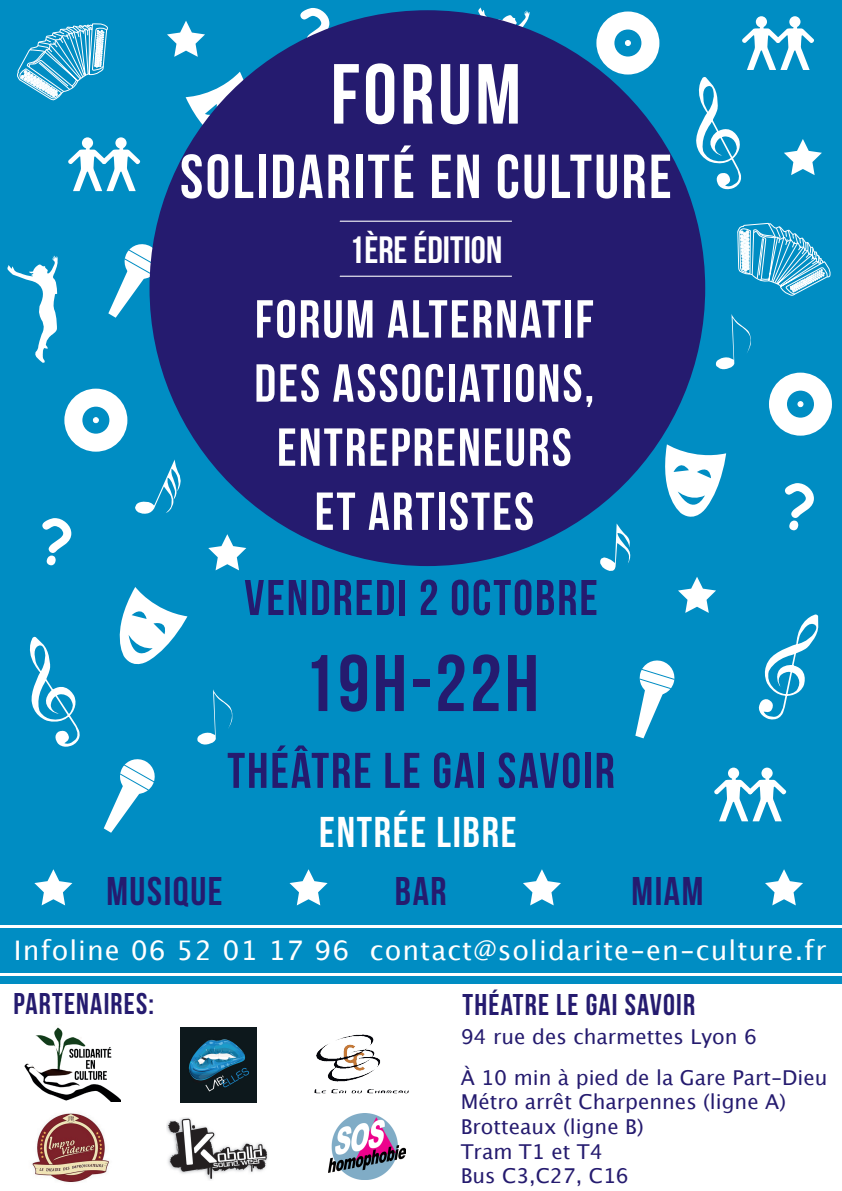
<style>
.page{position:relative;width:842px;height:1191px;background:#fff}
.page>*{position:absolute;margin:0;border:0;box-sizing:border-box;transform-origin:0 0}
.t1{font:85px "Bebas Neue";letter-spacing:.04em;color:#fff}
.t2{font:80px "Bebas Neue";letter-spacing:.04em;color:#251b6f}
.t3{font:62px "Bebas Neue";letter-spacing:.04em;color:#fff}
.t4{font:700 60px "Comic Sans MS";color:#fff}
.t5{font:53.4px/64.1px "Bebas Neue";letter-spacing:.04em;color:#fff;text-align:center}
.t6{font:50px "Bebas Neue";letter-spacing:.04em;color:#251b6f}
.t7{font:43px "Bebas Neue";letter-spacing:.04em;color:#fff}
.t8{font:40px "Bebas Neue";letter-spacing:.04em;color:#251b6f}
.t9{font:38px "Bebas Neue";color:#fff}
.t10{font:30px "Bebas Neue";letter-spacing:.04em;color:#251b6f}
.t11{font:27px "Lucida Grande";letter-spacing:.04em;color:#fff}
.t12{font:20.5px/24.6px "Lucida Grande";color:#251b6f}
</style>
<div class="page">
<div style="left:0;top:0;width:842px;height:1187px;background:#008dc3"></div>
<svg style="left:17px;top:23px;width:91px;height:77px"></svg>
<svg style="left:737px;top:222px;width:94px;height:74px"></svg>
<svg style="left:29px;top:636px;width:51px;height:111px"></svg>
<svg style="left:696px;top:77px;width:46px;height:113px"></svg>
<svg style="left:758px;top:614px;width:61px;height:106px"></svg>
<svg style="left:600px;top:523px;width:31px;height:48px"></svg>
<svg style="left:135px;top:459px;width:46px;height:55px"></svg>
<svg style="left:715px;top:314px;width:36px;height:56px"></svg>
<svg style="left:197px;top:689px;width:36px;height:56px"></svg>
<svg style="left:186px;top:72px;width:65px;height:75px"></svg>
<svg style="left:119px;top:587px;width:68px;height:78px"></svg>
<svg style="left:665px;top:444px;width:61px;height:73px"></svg>
<svg style="left:167px;top:21px;width:38px;height:36px"></svg>
<svg style="left:208px;top:534px;width:38px;height:36px"></svg>
<svg style="left:289px;top:869px;width:39px;height:36px"></svg>
<svg style="left:34px;top:869px;width:38px;height:36px"></svg>
<svg style="left:523px;top:869px;width:38px;height:36px"></svg>
<svg style="left:765px;top:869px;width:38px;height:36px"></svg>
<svg style="left:678px;top:577px;width:38px;height:36px"></svg>
<svg style="left:784px;top:139px;width:38px;height:36px"></svg>
<svg style="left:478px;top:7px;width:52px;height:22px"></svg>
<svg style="left:7px;top:255px;width:51px;height:108px"></svg>
<svg style="left:635px;top:660px;width:40px;height:78px"></svg>
<svg style="left:108px;top:242px;width:46px;height:76px"></svg>
<svg style="left:104px;top:759px;width:51px;height:73px"></svg>
<svg style="left:68px;top:137px;width:73px;height:54px"></svg>
<svg style="left:714px;top:767px;width:73px;height:54px"></svg>
<svg style="left:742px;top:16px;width:72px;height:54px"></svg>
<div style="left:596px;top:12px;width:63px;height:63px;background:#fff;border-radius:50%"></div>
<div style="left:614px;top:30px;width:27px;height:27px;background:#008dc3;border-radius:50%"></div>
<svg style="left:625px;top:40px;width:6px;height:6px"></svg>
<div style="left:64px;top:389px;width:63px;height:63px;background:#fff;border-radius:50%"></div>
<div style="left:82px;top:407px;width:27px;height:27px;background:#008dc3;border-radius:50%"></div>
<svg style="left:93px;top:417px;width:6px;height:6px"></svg>
<div style="left:769px;top:372px;width:63px;height:63px;background:#fff;border-radius:50%"></div>
<div style="left:787px;top:390px;width:27px;height:27px;background:#008dc3;border-radius:50%"></div>
<svg style="left:797px;top:401px;width:6px;height:6px"></svg>
<hr style="left:0;top:973px;width:842px;height:3px;background:#fff">
<hr style="left:0;top:925px;width:842px;height:3px;background:#fff">
<div style="left:0;top:984px;width:842px;height:207px;background:#fff"></div>
<img style="left:181px;top:1027px;width:75px;height:75px">
<img style="left:328px;top:1113px;width:77px;height:66px">
<img style="left:166px;top:1117px;width:102px;height:63px">
<img style="left:24px;top:1027px;width:96px;height:74px">
<div style="left:150px;top:10px;width:555px;height:556px;background:#251b6f;border-radius:50%"></div>
<img style="left:314px;top:1034px;width:95px;height:60px">
<img style="left:32px;top:1113px;width:77px;height:69px">
<hr style="left:340px;top:276px;width:172px;height:1px;background:#fff">
<hr style="left:340px;top:221px;width:172px;height:1px;background:#fff">
<h3 class="t4" style="left:298px;top:-13px;width:35px">?</h3>
<h1 class="t1" style="left:331px;top:48px;width:192px">FORUM</h1>
<h3 class="t3" style="left:180px;top:143px;width:493px">SOLIDARITÉ EN CULTURE</h3>
<h3 class="t4" style="left:40px;top:497px;width:35px">?</h3>
<h3 class="t9" style="left:349px;top:229px;width:154px">1ÈRE ÉDITION</h3>
<h3 class="t5" style="left:254px;top:286px;width:341px">FORUM ALTERNATIF<br>DES ASSOCIATIONS,<br>ENTREPRENEURS<br>ET ARTISTES</h3>
<h3 class="t6" style="left:244px;top:570px;width:355px">VENDREDI 2 OCTOBRE</h3>
<h2 class="t2" style="left:303px;top:639px;width:237px">19H-22H</h2>
<h3 class="t6" style="left:227px;top:743px;width:389px">THÉÂTRE LE GAI SAVOIR</h3>
<h3 class="t7" style="left:319px;top:809px;width:199px">ENTRÉE LIBRE</h3>
<h3 class="t8" style="left:106px;top:869px;width:118px">MUSIQUE</h3>
<h3 class="t8" style="left:395px;top:869px;width:53px">BAR</h3>
<h3 class="t8" style="left:631px;top:869px;width:73px">MIAM</h3>
<h3 class="t4" style="left:782px;top:462px;width:35px">?</h3>
<h3 class="t11" style="left:14px;top:931px;width:814px">Infoline 06 52 01 17 96 contact@solidarite-en-culture.fr</h3>
<h3 class="t10" style="left:463px;top:987px;width:234px">THÉATRE LE GAI SAVOIR</h3>
<p class="t12" style="left:461px;top:1018px;width:368px;line-height:40.2px">94 rue des charmettes Lyon 6<br>À 10 min à pied de la Gare Part-Dieu</p>
<p class="t12" style="left:461px;top:1090px;width:327px">Métro arrêt Charpennes (ligne A)<br>Brotteaux (ligne B)<br>Tram T1 et T4<br>Bus C3,C27, C16</p>
<h3 class="t10" style="left:13px;top:987px;width:142px">PARTENAIRES:</h3>
</div>
